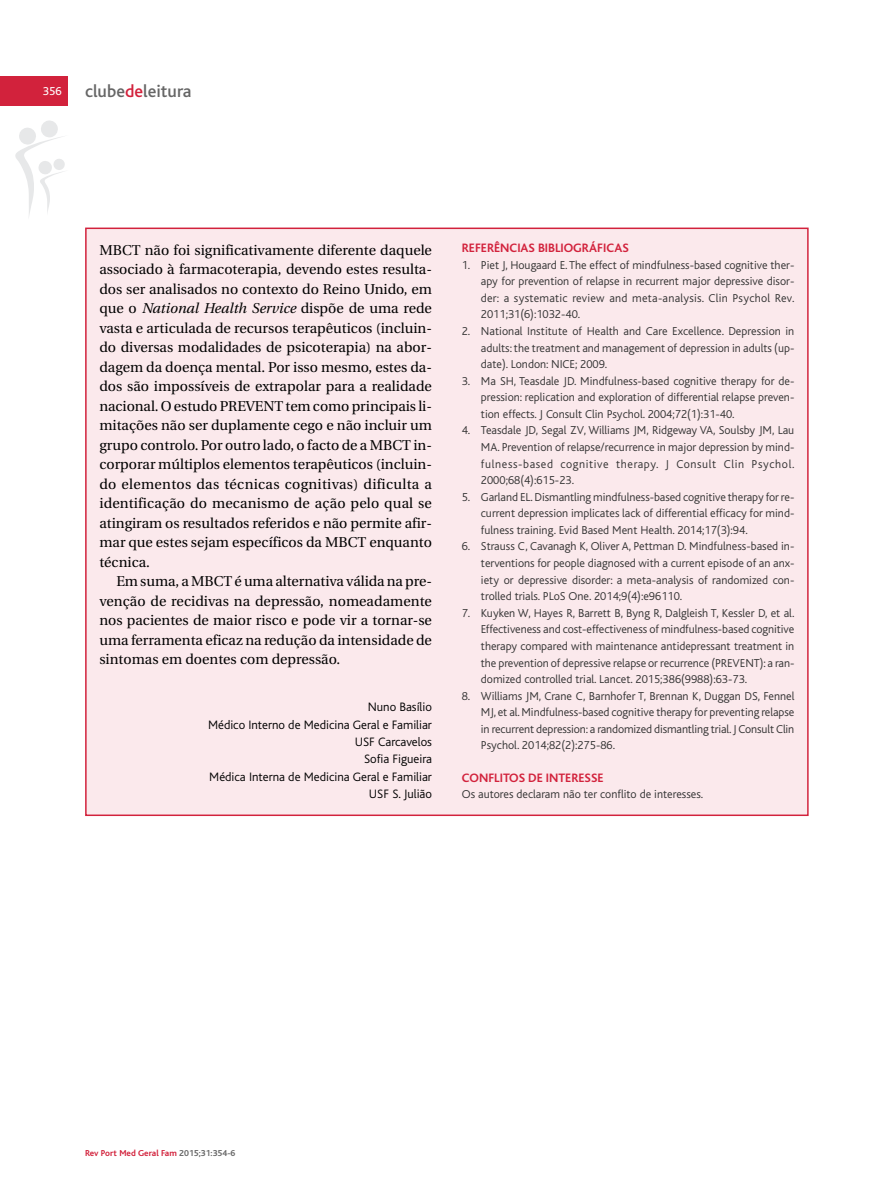
<style>
.page{position:relative;width:881px;height:1191px;background:#fff}
.page>*{position:absolute;margin:0;border:0;box-sizing:border-box;transform-origin:0 0}
.t1{font:500 18px "Bliss";color:#666}
.t2{font:14.25px/19.5px "Utopia";color:#000;text-align:justify}
.t3{font:300 12.75px/17.2px "Bliss";color:#000;text-align:right}
.t4{font:700 12.75px "Bliss";color:#d2223c}
.t5{font:300 12px/16.5px "Bliss";color:#333;text-align:justify}
.t6{font:12px "Bliss";color:#fff}
.t7{font:700 9px "Bliss";color:#d2223c}
.s1{color:#d2223c}
.s2{font-style:italic}
.s3{color:#666}
</style>
<div class="page">
<svg style="left:15px;top:120px;width:50px;height:95px"></svg>
<div style="left:0;top:77px;width:68px;height:29px;background:#d2223c"></div>
<div style="left:87px;top:229px;width:719px;height:585px;background:#fbe9ec"></div>
<p class="t6" style="left:43px;top:87px;width:20px">356</p>
<h1 class="t1" style="left:85px;top:85px;width:108px">clube<span class="s1">de</span>leitura</h1>
<p class="t2" style="left:99px;top:241px;width:334px">MBCT não foi significativamente diferente daquele associado à farmacoterapia, devendo estes resulta&shy;dos ser analisados no contexto do Reino Unido, em que o <span class="s2">National Health Service</span> dispõe de uma rede vasta e articulada de recursos terapêuticos (incluin&shy;do diversas modalidades de psicoterapia) na abor&shy;dagem da doença mental. Por isso mesmo, estes da&shy;dos são impossíveis de extrapolar para a realidade nacional. O estudo PREVENT tem como principais li&shy;mitações não ser duplamente cego e não incluir um grupo controlo. Por outro lado, o facto de a MBCT in&shy;corporar múltiplos elementos terapêuticos (incluin&shy;do elementos das técnicas cognitivas) dificulta a identificação do mecanismo de ação pelo qual se atingiram os resultados referidos e não permite afir&shy;mar que estes sejam específicos da MBCT enquanto técnica.</p>
<p class="t2" style="left:99px;top:573px;width:334px;text-indent:17px">Em suma, a MBCT é uma alternativa válida na pre&shy;venção de recidivas na depressão, nomeadamente nos pacientes de maior risco e pode vir a tornar-se uma ferramenta eficaz na redução da intensidade de sintomas em doentes com depressão.</p>
<p class="t3" style="left:208px;top:700px;width:225px">Nuno Basílio<br>Médico Interno de Medicina Geral e Familiar<br>USF Carcavelos<br>Sofia Figueira<br>Médica Interna de Medicina Geral e Familiar<br>USF S. Julião</p>
<p class="t4" style="left:461px;top:244px;width:168px">REFERÊNCIAS BIBLIOGRÁFICAS</p>
<p class="t5" style="left:480px;top:257px;width:315px;text-indent:-19px">1. Piet J, Hougaard E. The effect of mindfulness-based cognitive ther&shy;apy for prevention of relapse in recurrent major depressive disor&shy;der: a systematic review and meta-analysis. Clin Psychol Rev.<br>2011;31(6):1032-40.</p>
<p class="t5" style="left:480px;top:324px;width:315px;text-indent:-19px">2. National Institute of Health and Care Excellence. Depression in adults:the treatment and management of depression in adults (up&shy;date). London: NICE; 2009.</p>
<p class="t5" style="left:480px;top:373px;width:315px;text-indent:-19px">3. Ma SH, Teasdale JD. Mindfulness-based cognitive therapy for de&shy;pression: replication and exploration of differential relapse preven&shy;tion effects. J Consult Clin Psychol. 2004;72(1):31-40.</p>
<p class="t5" style="left:480px;top:423px;width:315px;text-indent:-19px">4. Teasdale JD, Segal ZV, Williams JM, Ridgeway VA, Soulsby JM, Lau MA. Prevention of relapse/recurrence in major depression by mind&shy;fulness-based cognitive therapy. J Consult Clin Psychol.<br>2000;68(4):615-23.</p>
<p class="t5" style="left:480px;top:489px;width:315px;text-indent:-19px">5. Garland EL.Dismantling mindfulness-based cognitive therapy for re&shy;current depression implicates lack of differential efficacy for mind&shy;fulness training. Evid Based Ment Health. 2014;17(3):94.</p>
<p class="t5" style="left:480px;top:539px;width:315px;text-indent:-19px">6. Strauss C, Cavanagh K, Oliver A, Pettman D. Mindfulness-based in&shy;terventions for people diagnosed with a current episode of an anx&shy;iety or depressive disorder: a meta-analysis of randomized con&shy;trolled trials. PLoS One. 2014;9(4):e96110.</p>
<p class="t5" style="left:480px;top:606px;width:315px;text-indent:-19px">7. Kuyken W, Hayes R, Barrett B, Byng R, Dalgleish T, Kessler D, et al.<br>Effectiveness and cost-effectiveness of mindfulness-based cognitive therapy compared with maintenance antidepressant treatment in the prevention of depressive relapse or recurrence (PREVENT): a ran&shy;domized controlled trial. Lancet. 2015;386(9988):63-73.</p>
<p class="t5" style="left:480px;top:688px;width:315px;text-indent:-19px">8. Williams JM, Crane C, Barnhofer T, Brennan K, Duggan DS, Fennel MJ, et al.Mindfulness-based cognitive therapy for preventing relapse in recurrent depression: a randomized dismantling trial.J Consult Clin Psychol. 2014;82(2):275-86.</p>
<p class="t4" style="left:461px;top:773px;width:143px">CONFLITOS DE INTERESSE</p>
<p class="t5" style="left:461px;top:787px;width:243px">Os autores declaram não ter conflito de interesses.</p>
<p class="t7" style="left:85px;top:1149px;width:152px">Rev Port Med Geral Fam <span class="s3">2015;31:354-6</span></p>
</div>
